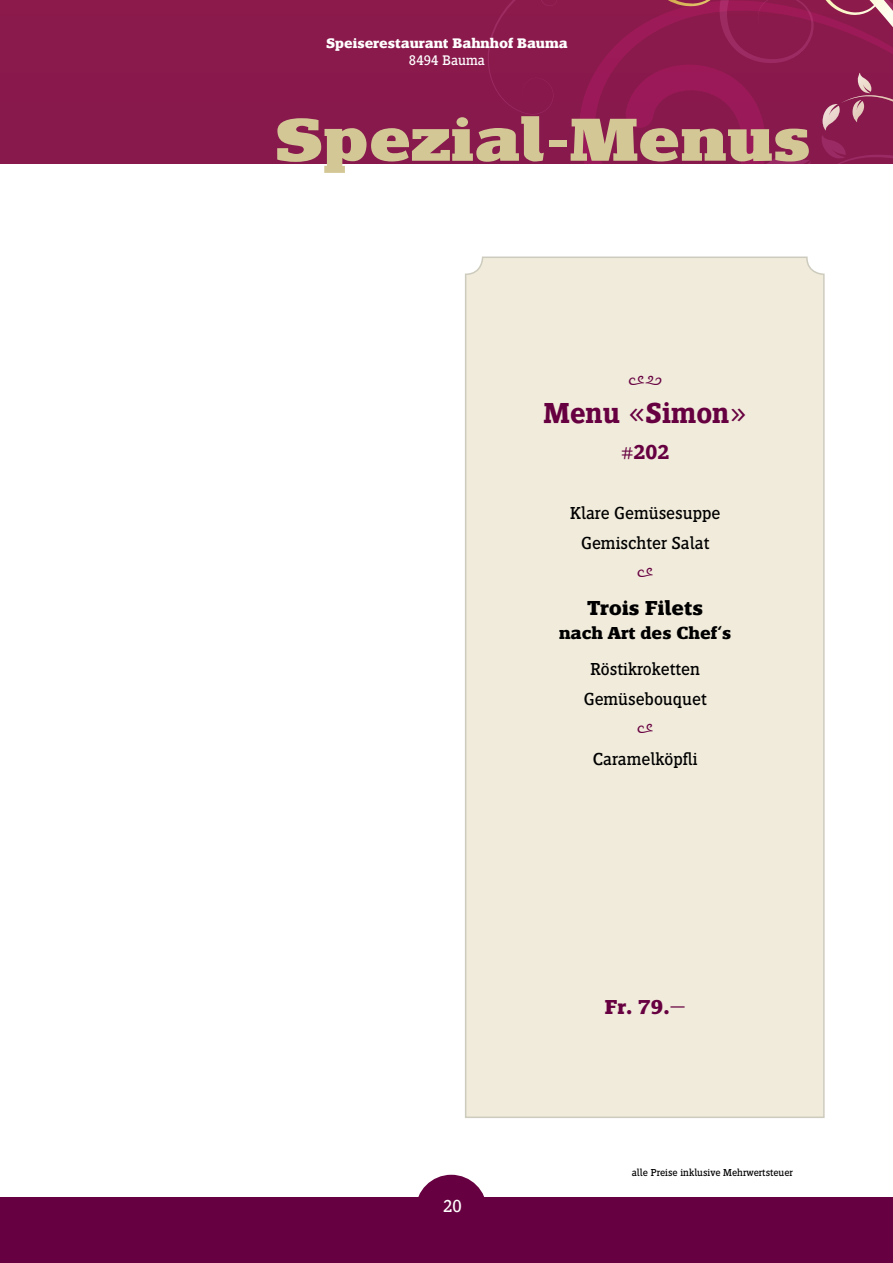
<style>
.page{position:relative;width:893px;height:1263px;background:#fff}
.page>*{position:absolute;margin:0;border:0;box-sizing:border-box;transform-origin:0 0}
.t1{font:900 63px "Siseriff LT Std";color:#d3c895}
.t2{font:600 30px "Siseriff LT Std";color:#670040}
.t3{font:700 21px "Siseriff LT Std";color:#000}
.t4{font:700 21px "Siseriff LT Std";color:#670040}
.t5{font:600 21px "Siseriff LT Std";color:#670040}
.t6{font:18px/30px "Siseriff LT Std";color:#000;text-align:center}
.t7{font:700 18px "Siseriff LT Std";color:#000}
.t8{font:18px "Nexa Rust Extras Script";color:#670040}
.t9{font:18px "Siseriff LT Std";color:#fff}
.t10{font:700 14.4px "Siseriff LT Std";color:#fff}
.t11{font:14.4px "Siseriff LT Std";color:#fff}
.t12{font:10.5px "Siseriff LT Std";color:#000}
</style>
<div class="page">
<div style="left:416px;top:1175px;width:71px;height:71px;background:#670040;border-radius:50%"></div>
<div style="left:0;top:0;width:893px;height:164px;background:#89194c"></div>
<svg style="left:488px;top:0;width:65px;height:115px"></svg>
<svg style="left:579px;top:0;width:314px;height:164px"></svg>
<div style="left:0;top:1197px;width:893px;height:66px;background:#670040"></div>
<div style="left:465px;top:256px;width:360px;height:862px;background:#f0ebdb"></div>
<p class="t10" style="left:326px;top:35px;width:243px">Speiserestaurant Bahnhof Bauma</p>
<p class="t11" style="left:409px;top:52px;width:78px">8494 Bauma</p>
<h1 class="t1" style="left:275px;top:104px;width:537px">Spezial-Menus</h1>
<p class="t8" style="left:628px;top:370px;width:36px">op</p>
<h2 class="t2" style="left:544px;top:396px;width:205px">Menu «Simon»</h2>
<p class="t5" style="left:621px;top:440px;width:50px">#202</p>
<p class="t6" style="left:570px;top:498px;width:152px">Klare Gemüsesuppe<br>Gemischter Salat</p>
<p class="t8" style="left:637px;top:562px;width:18px">o</p>
<p class="t3" style="left:587px;top:596px;width:117px">Trois Filets</p>
<p class="t7" style="left:559px;top:623px;width:174px">nach Art des Chef‘s</p>
<p class="t6" style="left:584px;top:654px;width:124px">Röstikroketten<br>Gemüsebouquet</p>
<p class="t8" style="left:637px;top:718px;width:18px">o</p>
<p class="t6" style="left:593px;top:744px;width:106px">Caramelköpfli</p>
<p class="t4" style="left:605px;top:995px;width:82px">Fr. 79.−</p>
<p class="t9" style="left:443px;top:1196px;width:20px">20</p>
<p class="t12" style="left:632px;top:1167px;width:163px">alle Preise inklusive Mehrwertsteuer</p>
</div>
